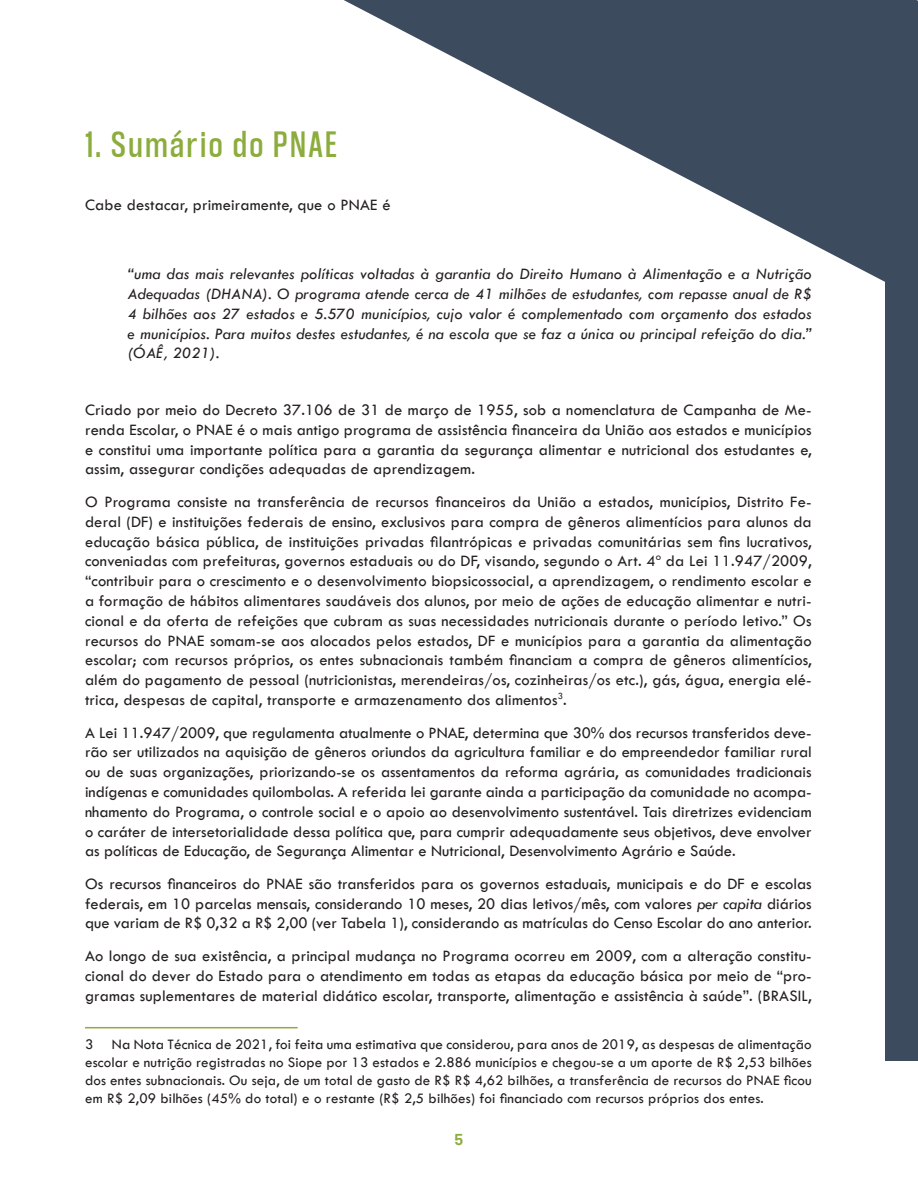
<style>
.page{position:relative;width:918px;height:1188px;background:#fff}
.page>*{position:absolute;margin:0;border:0;box-sizing:border-box;transform-origin:0 0}
.t1{font:39px "Coolvetica Condensed Rg";letter-spacing:.07em;color:#8cac3d}
.t2{font:16.5px/19.8px "Tw Cen";letter-spacing:.01em;color:#231f20;text-align:justify}
.t3{font:italic 16.5px/19.8px "Tw Cen";letter-spacing:.01em;color:#231f20;text-align:justify}
.t4{font:16.5px "Coolvetica Rg";color:#8dac3c}
.t5{font:15px/18px "Tw Cen";letter-spacing:.01em;color:#231f20;text-align:justify}
.s1{font-style:italic}
</style>
<div class="page">
<svg style="left:344px;top:0;width:574px;height:282px;fill:#3d4b5f"></svg>
<hr style="left:85px;top:1027px;width:213px;height:1px;background:#8dac3c">
<div style="left:885px;top:128px;width:33px;height:932px;background:#3d4b5f"></div>
<h1 class="t1" style="left:85px;top:120px;width:253px">1. Sumário do PNAE</h1>
<p class="t2" style="left:85px;top:195px;width:307px">Cabe destacar, primeiramente, que o PNAE é</p>
<p class="t3" style="left:128px;top:264px;width:686px">“uma das mais relevantes políticas voltadas à garantia do Direito Humano à Alimentação e a Nutrição Adequadas (DHANA). O programa atende cerca de 41 milhões de estudantes, com repasse anual de R$ 4 bilhões aos 27 estados e 5.570 municípios, cujo valor é complementado com orçamento dos estados e municípios. Para muitos destes estudantes, é na escola que se faz a única ou principal refeição do dia.” (ÓAÊ, 2021).</p>
<p class="t2" style="left:85px;top:400px;width:728px">Criado por meio do Decreto 37.106 de 31 de março de 1955, sob a nomenclatura de Campanha de Me&shy;renda Escolar, o PNAE é o mais antigo programa de assistência financeira da União aos estados e municípios e constitui uma importante política para a garantia da segurança alimentar e nutricional dos estudantes e, assim, assegurar condições adequadas de aprendizagem.</p>
<p class="t2" style="left:85px;top:492px;width:728px">O Programa consiste na transferência de recursos financeiros da União a estados, municípios, Distrito Fe&shy;deral (DF) e instituições federais de ensino, exclusivos para compra de gêneros alimentícios para alunos da educação básica pública, de instituições privadas filantrópicas e privadas comunitárias sem fins lucrativos, conveniadas com prefeituras, governos estaduais ou do DF, visando, segundo o Art. 4º da Lei 11.947/2009, “contribuir para o crescimento e o desenvolvimento biopsicossocial, a aprendizagem, o rendimento escolar e a formação de hábitos alimentares saudáveis dos alunos, por meio de ações de educação alimentar e nutri&shy;cional e da oferta de refeições que cubram as suas necessidades nutricionais durante o período letivo.” Os recursos do PNAE somam-se aos alocados pelos estados, DF e municípios para a garantia da alimentação escolar; com recursos próprios, os entes subnacionais também financiam a compra de gêneros alimentícios, além do pagamento de pessoal (nutricionistas, merendeiras/os, cozinheiras/os etc.), gás, água, energia elé&shy;trica, despesas de capital, transporte e armazenamento dos alimentos<sup>3</sup>.</p>
<p class="t2" style="left:85px;top:722px;width:728px">A Lei 11.947/2009, que regulamenta atualmente o PNAE, determina que 30% dos recursos transferidos deve&shy;rão ser utilizados na aquisição de gêneros oriundos da agricultura familiar e do empreendedor familiar rural ou de suas organizações, priorizando-se os assentamentos da reforma agrária, as comunidades tradicionais indígenas e comunidades quilombolas. A referida lei garante ainda a participação da comunidade no acompa&shy;nhamento do Programa, o controle social e o apoio ao desenvolvimento sustentável. Tais diretrizes evidenciam o caráter de intersetorialidade dessa política que, para cumprir adequadamente seus objetivos, deve envolver as políticas de Educação, de Segurança Alimentar e Nutricional, Desenvolvimento Agrário e Saúde.</p>
<p class="t2" style="left:85px;top:874px;width:728px">Os recursos financeiros do PNAE são transferidos para os governos estaduais, municipais e do DF e escolas federais, em 10 parcelas mensais, considerando 10 meses, 20 dias letivos/mês, com valores <span class="s1">per capita</span> diários que variam de R$ 0,32 a R$ 2,00 (ver Tabela 1), considerando as matrículas do Censo Escolar do ano anterior.</p>
<p class="t2" style="left:85px;top:946px;width:728px">Ao longo de sua existência, a principal mudança no Programa ocorreu em 2009, com a alteração constitu&shy;cional do dever do Estado para o atendimento em todas as etapas da educação básica por meio de “pro&shy;gramas suplementares de material didático escolar, transporte, alimentação e assistência à saúde”. (BRASIL,</p>
<p class="t5" style="left:85px;top:1035px;width:728px">3 Na Nota Técnica de 2021, foi feita uma estimativa que considerou, para anos de 2019, as despesas de alimentação escolar e nutrição registradas no Siope por 13 estados e 2.886 municípios e chegou-se a um aporte de R$ 2,53 bilhões dos entes subnacionais. Ou seja, de um total de gasto de R$ R$ 4,62 bilhões, a transferência de recursos do PNAE ficou em R$ 2,09 bilhões (45% do total) e o restante (R$ 2,5 bilhões) foi financiado com recursos próprios dos entes.</p>
<p class="t4" style="left:455px;top:1130px;width:10px">5</p>
</div>
